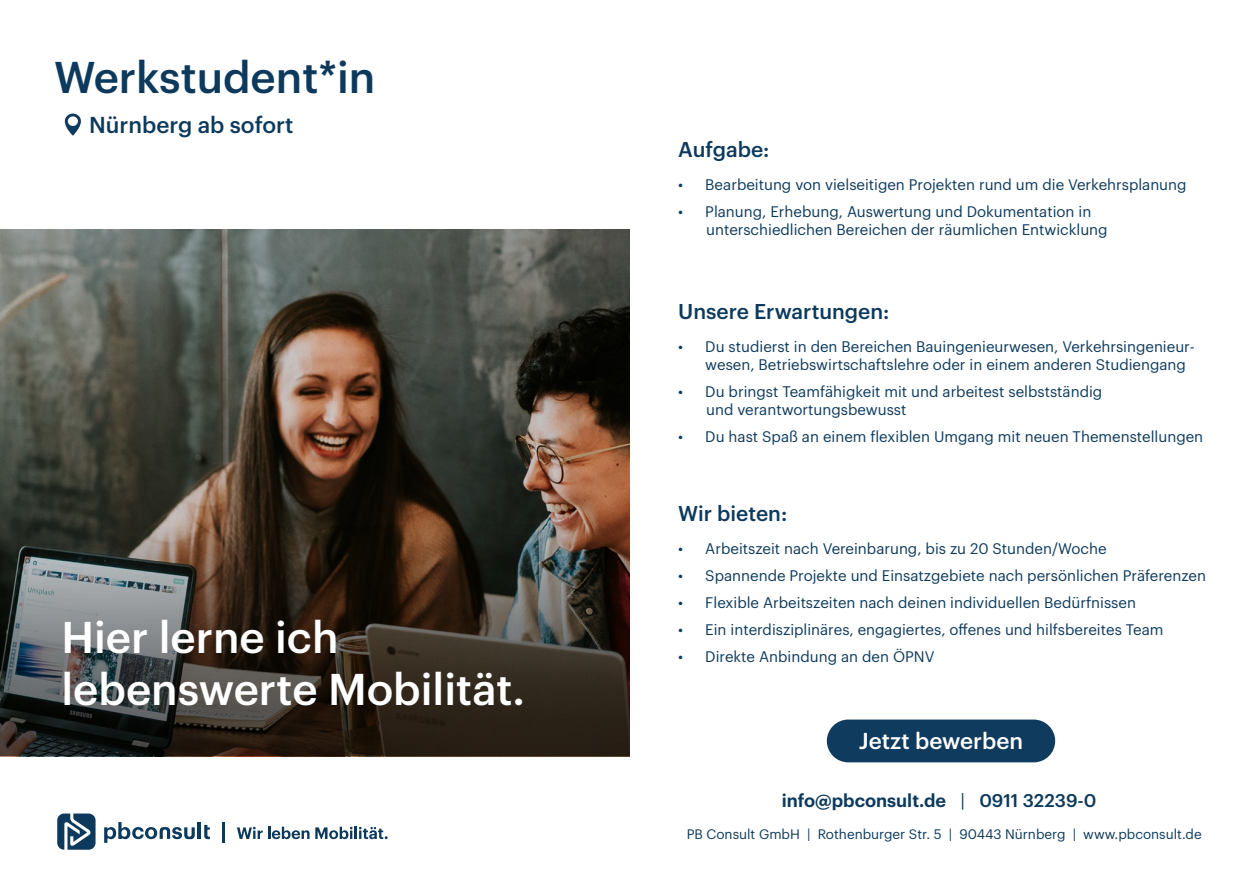
<style>
.page{position:relative;width:1259px;height:893px;background:#fff}
.page>*{position:absolute;margin:0;border:0;box-sizing:border-box;transform-origin:0 0}
.t1{font:500 43.5px "Graphik";color:#fff}
.t2{font:500 43.5px "Graphik";color:#0d3a5c}
.t3{font:500 22.5px "Graphik";color:#0d3a5c}
.t4{font:500 22.5px "Graphik";color:#fff}
.t5{font:500 21px "Graphik";color:#0d3a5c}
.t6{font:600 18px "Graphik";color:#0d3a5c}
.t7{font:15px/18px "Graphik";color:#0d3a5c}
.t8{font:13.5px "Graphik";color:#0d3a5c}
.s1{font-weight:400}
.s2{font-weight:500}
</style>
<div class="page">
<hr style="left:198px;top:822px;width:3px;height:17px;background:#0d3a5c">
<svg style="left:204px;top:825px;width:6px;height:14px"></svg>
<svg style="left:104px;top:822px;width:91px;height:21px"></svg>
<svg style="left:57px;top:813px;width:39px;height:37px"></svg>
<hr style="left:222px;top:822px;width:3px;height:21px;background:#0d3a5c">
<svg style="left:237px;top:827px;width:72px;height:12px"></svg>
<svg style="left:315px;top:827px;width:73px;height:12px"></svg>
<img style="left:0;top:230px;width:629px;height:526px">
<div style="left:827px;top:719px;width:228px;height:43px;background:#0f3b5e;border-radius:21px"></div>
<svg style="left:65px;top:113px;width:16px;height:23px"></svg>
<p class="t2" style="left:54px;top:44px;width:323px">Werkstudent*in</p>
<p class="t3" style="left:89px;top:108px;width:206px">Nürnberg ab sofort</p>
<p class="t1" style="left:61px;top:604px;width:278px">Hier lerne ich</p>
<p class="t1" style="left:61px;top:656px;width:465px">lebenswerte Mobilität.</p>
<p class="t5" style="left:678px;top:134px;width:93px">Aufgabe:</p>
<p class="t7" style="left:678px;top:175px;width:510px">• Bearbeitung von vielseitigen Projekten rund um die Verkehrsplanung</p>
<p class="t7" style="left:678px;top:202px;width:414px">• Planung, Erhebung, Auswertung und Dokumentation in</p>
<p class="t7" style="left:706px;top:220px;width:403px">unterschiedlichen Bereichen der räumlichen Entwicklung</p>
<p class="t5" style="left:678px;top:295px;width:213px">Unsere Erwartungen:</p>
<p class="t7" style="left:705px;top:336px;width:491px;text-indent:-27px">• Du studierst in den Bereichen Bauingenieurwesen, Verkehrsingenieur&shy;wesen, Betriebswirtschaftslehre oder in einem anderen Studiengang</p>
<p class="t7" style="left:678px;top:381px;width:425px">• Du bringst Teamfähigkeit mit und arbeitest selbstständig</p>
<p class="t7" style="left:706px;top:399px;width:202px">und verantwortungsbewusst</p>
<p class="t7" style="left:678px;top:426px;width:526px">• Du hast Spaß an einem flexiblen Umgang mit neuen Themenstellungen</p>
<p class="t5" style="left:678px;top:498px;width:110px">Wir bieten:</p>
<p class="t7" style="left:678px;top:539px;width:430px">• Arbeitszeit nach Vereinbarung, bis zu 20 Stunden/Woche</p>
<p class="t7" style="left:678px;top:566px;width:529px">• Spannende Projekte und Einsatzgebiete nach persönlichen Präferenzen</p>
<p class="t7" style="left:678px;top:593px;width:459px">• Flexible Arbeitszeiten nach deinen individuellen Bedürfnissen</p>
<p class="t7" style="left:678px;top:620px;width:487px">• Ein interdisziplinäres, engagiertes, offenes und hilfsbereites Team</p>
<p class="t7" style="left:678px;top:647px;width:258px">• Direkte Anbindung an den ÖPNV</p>
<p class="t4" style="left:859px;top:724px;width:166px">Jetzt bewerben</p>
<p class="t6" style="left:781px;top:786px;width:316px">info@pbconsult.de <span class="s1">|</span> <span class="s2">0911 32239-0</span></p>
<p class="t8" style="left:687px;top:824px;width:516px">PB Consult GmbH | Rothenburger Str. 5 | 90443 Nürnberg | www.pbconsult.de</p>
</div>
